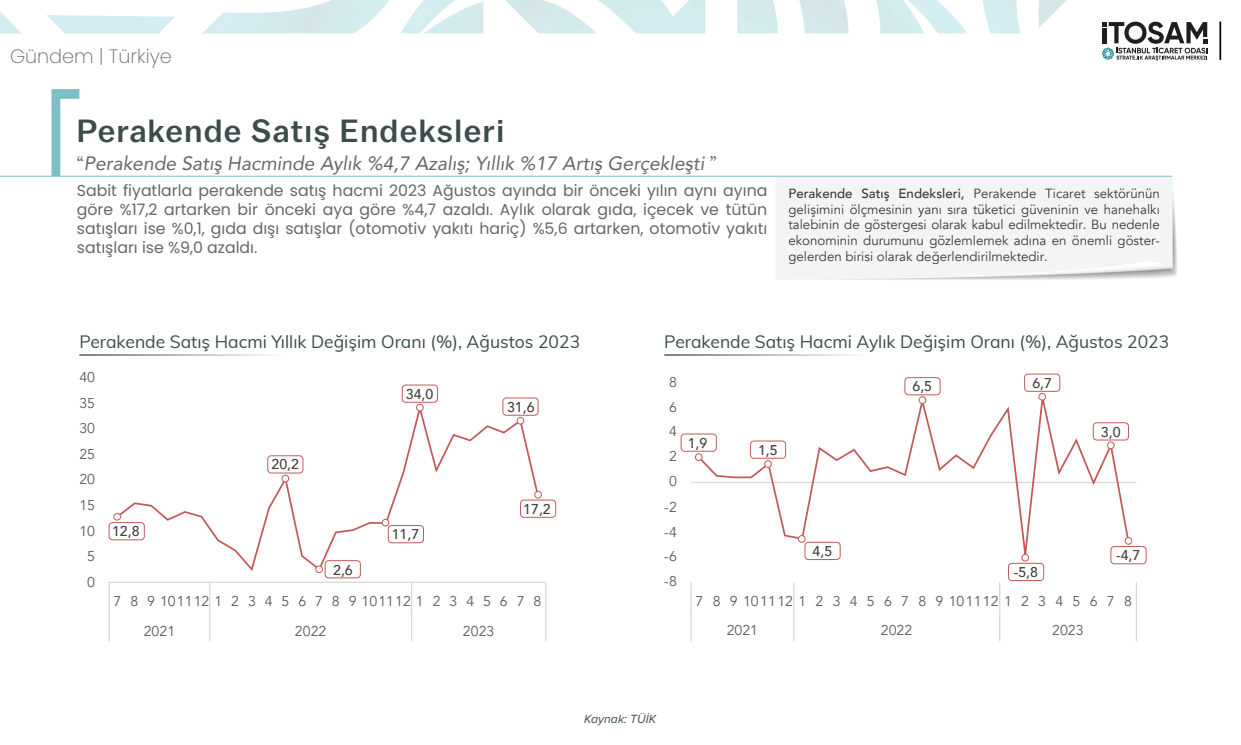
<style>
.page{position:relative;width:1241px;height:745px;background:#fff}
.page>*{position:absolute;margin:0;border:0;box-sizing:border-box;transform-origin:0 0}
.t1{font:500 32.02px "Balto";letter-spacing:.045em;color:#3b4c4b}
.t2{font:italic 19.25px "Avenir";color:#646868}
.t3{font:200 19.25px "Poppins";color:#646868}
.t4{font:17.5px "Muli";color:#3b4c4b}
.t5{font:15.75px/18.9px "Poppins";color:#646868;text-align:justify}
.t6{font:500 14.17px "Avenir";color:#404040}
.t7{font:14.17px "Avenir";letter-spacing:.1em;color:#595959}
.t8{font:14.17px/29.8px "Avenir";letter-spacing:.495em;color:#595959}
.t9{font:14.17px/29.1px "Avenir";letter-spacing:.515em;color:#595959}
.t10{font:13.3px/15.9px "Avenir";color:#393a39;text-align:justify}
.t11{font:italic 12.25px "Proxima Nova";color:#3b4c4b}
.s1{font-family:"Adobe Caslon Pro";font-style:normal}
.s2{font-weight:500}
</style>
<div class="page">
<div style="left:776px;top:176px;width:400px;height:104px;background:#f3f4f4"></div>
<svg style="left:0;top:0;width:967px;height:33px"></svg>
<img style="left:982px;top:0;width:84px;height:33px">
<svg style="left:1102px;top:22px;width:105px;height:39px"></svg>
<hr style="left:1219px;top:22px;width:1px;height:38px;background:#040503">
<hr style="left:0;top:176px;width:1171px;height:1px;background:#7ebfc6">
<svg style="left:51px;top:89px;width:28px;height:87px"></svg>
<svg style="left:79px;top:354px;width:188px;height:1px"></svg>
<svg style="left:664px;top:354px;width:188px;height:1px"></svg>
<div style="left:109px;top:522px;width:36px;height:18px;border:1px solid #c35959;border-radius:3px"></div>
<div style="left:325px;top:560px;width:36px;height:18px;border:1px solid #c35959;border-radius:3px"></div>
<div style="left:402px;top:384px;width:36px;height:18px;border:1px solid #c35959;border-radius:3px"></div>
<div style="left:502px;top:397px;width:36px;height:18px;border:1px solid #c35959;border-radius:3px"></div>
<div style="left:520px;top:499px;width:36px;height:18px;border:1px solid #c35959;border-radius:3px"></div>
<hr style="left:109px;top:581px;width:437px;height:1px;background:#dad9d8">
<hr style="left:108px;top:582px;width:2px;height:29px;background:#dad9d8">
<hr style="left:108px;top:611px;width:2px;height:29px;background:#dad9d8">
<svg style="left:209px;top:582px;width:1px;height:58px"></svg>
<svg style="left:411px;top:582px;width:1px;height:58px"></svg>
<svg style="left:545px;top:582px;width:1px;height:58px"></svg>
<svg style="left:115px;top:401px;width:424px;height:171px"></svg>
<div style="left:114px;top:513px;width:7px;height:7px;background:#fff;border-radius:50%"></div>
<div style="left:113px;top:512px;width:8px;height:8px;border:1px solid #c35959;border-radius:50%"></div>
<div style="left:282px;top:474px;width:7px;height:7px;background:#fff;border-radius:50%"></div>
<div style="left:281px;top:474px;width:8px;height:8px;border:1px solid #c35959;border-radius:50%"></div>
<div style="left:315px;top:565px;width:7px;height:7px;background:#fff;border-radius:50%"></div>
<div style="left:315px;top:565px;width:8px;height:8px;border:1px solid #c35959;border-radius:50%"></div>
<svg style="left:382px;top:519px;width:7px;height:7px"></svg>
<div style="left:381px;top:518px;width:8px;height:8px;border:1px solid #c35959;border-radius:50%"></div>
<div style="left:416px;top:404px;width:7px;height:7px;background:#fff;border-radius:50%"></div>
<div style="left:416px;top:403px;width:8px;height:8px;border:1px solid #c35959;border-radius:50%"></div>
<svg style="left:517px;top:417px;width:7px;height:7px"></svg>
<div style="left:516px;top:416px;width:8px;height:8px;border:1px solid #c35959;border-radius:50%"></div>
<div style="left:534px;top:491px;width:7px;height:7px;background:#fff;border-radius:50%"></div>
<div style="left:534px;top:490px;width:8px;height:8px;border:1px solid #c35959;border-radius:50%"></div>
<div style="left:680px;top:433px;width:36px;height:18px;border:1px solid #c35959;border-radius:3px"></div>
<div style="left:904px;top:377px;width:36px;height:18px;border:1px solid #c35959;border-radius:3px"></div>
<div style="left:1023px;top:373px;width:37px;height:18px;border:1px solid #c35959;border-radius:3px"></div>
<div style="left:1007px;top:562px;width:36px;height:18px;border:1px solid #c35959;border-radius:3px"></div>
<div style="left:1110px;top:545px;width:36px;height:19px;border:1px solid #c35959;border-radius:3px"></div>
<hr style="left:691px;top:481px;width:445px;height:2px;background:#dad9d8">
<hr style="left:998px;top:582px;width:2px;height:29px;background:#dad9d8">
<svg style="left:690px;top:582px;width:1px;height:58px"></svg>
<svg style="left:793px;top:582px;width:1px;height:58px"></svg>
<hr style="left:998px;top:611px;width:2px;height:29px;background:#dad9d8">
<svg style="left:696px;top:387px;width:433px;height:182px"></svg>
<div style="left:695px;top:453px;width:7px;height:7px;background:#fff;border-radius:50%"></div>
<div style="left:694px;top:453px;width:8px;height:8px;border:1px solid #c35959;border-radius:50%"></div>
<div style="left:764px;top:460px;width:7px;height:7px;background:#fff;border-radius:50%"></div>
<div style="left:764px;top:460px;width:7px;height:7px;border:1px solid #c35959;border-radius:50%"></div>
<svg style="left:798px;top:535px;width:7px;height:7px"></svg>
<div style="left:797px;top:534px;width:8px;height:8px;border:1px solid #c35959;border-radius:50%"></div>
<div style="left:918px;top:396px;width:7px;height:7px;background:#fff;border-radius:50%"></div>
<div style="left:918px;top:396px;width:8px;height:8px;border:1px solid #c35959;border-radius:50%"></div>
<div style="left:1038px;top:393px;width:7px;height:7px;background:#fff;border-radius:50%"></div>
<div style="left:1038px;top:392px;width:7px;height:8px;border:1px solid #c35959;border-radius:50%"></div>
<div style="left:1021px;top:554px;width:7px;height:7px;background:#fff;border-radius:50%"></div>
<div style="left:1021px;top:553px;width:7px;height:8px;border:1px solid #c35959;border-radius:50%"></div>
<svg style="left:1124px;top:537px;width:7px;height:7px"></svg>
<div style="left:1124px;top:536px;width:8px;height:8px;border:1px solid #c35959;border-radius:50%"></div>
<svg style="left:1107px;top:441px;width:7px;height:7px"></svg>
<div style="left:1106px;top:441px;width:8px;height:8px;border:1px solid #c35959;border-radius:50%"></div>
<h2 class="t3" style="left:10px;top:45px;width:163px">Gündem | Türkiye</h2>
<h1 class="t1" style="left:77px;top:111px;width:429px">Perakende Satış Endeksleri</h1>
<h2 class="t2" style="left:77px;top:152px;width:641px"><span class="s1">“</span>Perakende Satış Hacminde Aylık %4,7 Azalış; Yıllık %17 Artış Gerçekleşti <span class="s1">”</span></h2>
<p class="t5" style="left:77px;top:181px;width:692px">Sabit fiyatlarla perakende satış hacmi 2023 Ağustos ayında bir önceki yılın aynı ayına göre %17,2 artarken bir önceki aya göre %4,7 azaldı. Aylık olarak gıda, içecek ve tütün satışları ise %0,1, gıda dışı satışlar (otomotiv yakıtı hariç) %5,6 artarken, otomotiv yakıtı satışları ise %9,0 azaldı.</p>
<p class="t10" style="left:788px;top:185px;width:373px"><span class="s2">Perakende Satış Endeksleri,</span> Perakende Ticaret sektörünün gelişimini ölçmesinin yanı sıra tüketici güveninin ve hanehalkı talebinin de göstergesi olarak kabul edilmektedir. Bu nedenle ekonominin durumunu gözlemlemek adına en önemli göster&shy;gelerden birisi olarak değerlendirilmektedir.</p>
<h3 class="t4" style="left:79px;top:329px;width:502px">Perakende Satış Hacmi Yıllık Değişim Oranı (%), Ağustos 2023</h3>
<h3 class="t4" style="left:664px;top:329px;width:506px">Perakende Satış Hacmi Aylık Değişim Oranı (%), Ağustos 2023</h3>
<p class="t7" style="left:79px;top:368px;width:17px">40</p>
<p class="t7" style="left:79px;top:394px;width:17px">35</p>
<p class="t6" style="left:406px;top:381px;width:29px">34,0</p>
<p class="t6" style="left:507px;top:394px;width:29px">31,6</p>
<p class="t7" style="left:669px;top:373px;width:9px">8</p>
<p class="t7" style="left:669px;top:398px;width:9px">6</p>
<p class="t6" style="left:912px;top:373px;width:21px">6,5</p>
<p class="t6" style="left:1032px;top:370px;width:21px">6,7</p>
<p class="t7" style="left:79px;top:419px;width:17px">30</p>
<p class="t7" style="left:79px;top:445px;width:17px">25</p>
<p class="t6" style="left:271px;top:452px;width:29px">20,2</p>
<p class="t7" style="left:669px;top:422px;width:9px">4</p>
<p class="t7" style="left:669px;top:447px;width:9px">2</p>
<p class="t6" style="left:687px;top:430px;width:21px">1,9</p>
<p class="t6" style="left:758px;top:437px;width:21px">1,5</p>
<p class="t6" style="left:1100px;top:419px;width:21px">3,0</p>
<p class="t7" style="left:79px;top:470px;width:17px">20</p>
<p class="t7" style="left:669px;top:473px;width:9px">0</p>
<p class="t7" style="left:79px;top:496px;width:17px">15</p>
<p class="t6" style="left:523px;top:496px;width:29px">17,2</p>
<p class="t7" style="left:664px;top:498px;width:14px">-2</p>
<p class="t7" style="left:79px;top:522px;width:17px">10</p>
<p class="t6" style="left:112px;top:519px;width:29px">12,8</p>
<p class="t6" style="left:391px;top:522px;width:29px">11,7</p>
<p class="t7" style="left:664px;top:523px;width:14px">-4</p>
<p class="t7" style="left:87px;top:547px;width:9px">5</p>
<p class="t7" style="left:664px;top:547px;width:14px">-6</p>
<p class="t6" style="left:812px;top:538px;width:21px">4,5</p>
<p class="t6" style="left:1115px;top:543px;width:26px">-4,7</p>
<p class="t7" style="left:87px;top:573px;width:9px">0</p>
<p class="t6" style="left:333px;top:557px;width:21px">2,6</p>
<p class="t7" style="left:664px;top:572px;width:14px">-8</p>
<p class="t6" style="left:1013px;top:559px;width:26px">-5,8</p>
<p class="t8" style="left:144px;top:586px;width:399px;text-indent:-30px">78910111212345678910111212345678<br>2021</p>
<p class="t7" style="left:295px;top:622px;width:33px">2022</p>
<p class="t7" style="left:463px;top:622px;width:33px">2023</p>
<p class="t9" style="left:726px;top:586px;width:406px;text-indent:-31px">78910111212345678910111212345678<br>2021</p>
<p class="t7" style="left:880px;top:621px;width:33px">2022</p>
<p class="t7" style="left:1052px;top:621px;width:33px">2023</p>
<p class="t11" style="left:584px;top:709px;width:73px">Kaynak: TÜİK</p>
</div>
